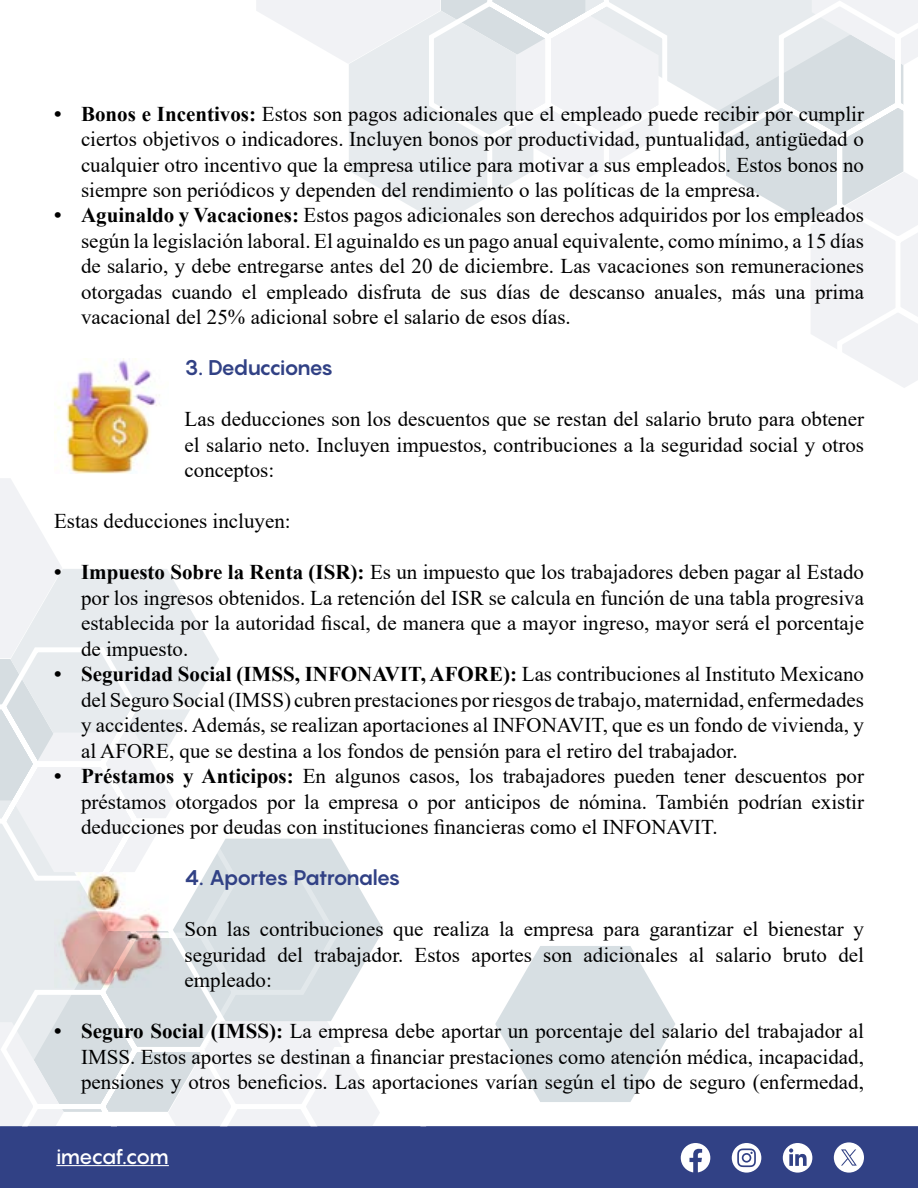
<style>
.page{position:relative;width:918px;height:1188px;background:#fff}
.page>*{position:absolute;margin:0;border:0;box-sizing:border-box;transform-origin:0 0}
.t1{font:21px/25.5px "Times New Roman";color:#000;text-align:justify}
.t2{font:700 21px "Pangram";letter-spacing:-.08em;color:#314185}
.t3{font:500 21px "Pangram";letter-spacing:-.075em;color:#fff}
.s1{font-weight:700}
</style>
<div class="page">
<svg style="left:256px;top:0;width:169px;height:214px"></svg>
<svg style="left:425px;top:0;width:493px;height:388px"></svg>
<div style="left:0;top:1126px;width:918px;height:62px;background:#314185;border:2px solid #314185"></div>
<svg style="left:917px;top:1126px;width:1px;height:62px"></svg>
<hr style="left:56px;top:1165px;width:113px;height:1px;background:#fff">
<svg style="left:681px;top:1143px;width:29px;height:29px"></svg>
<svg style="left:732px;top:1143px;width:29px;height:30px"></svg>
<svg style="left:783px;top:1143px;width:29px;height:30px"></svg>
<svg style="left:834px;top:1142px;width:30px;height:31px"></svg>
<svg style="left:495px;top:946px;width:180px;height:156px"></svg>
<svg style="left:0;top:478px;width:210px;height:165px"></svg>
<svg style="left:0;top:643px;width:384px;height:483px"></svg>
<img style="left:54px;top:358px;width:106px;height:115px">
<img style="left:54px;top:873px;width:115px;height:114px">
<p class="t1" style="left:81px;top:100px;width:785px;text-indent:-27px"><span class="s1">• Bonos e Incentivos:</span> Estos son pagos adicionales que el empleado puede recibir por cumplir ciertos objetivos o indicadores. Incluyen bonos por productividad, puntualidad, antigüedad o cualquier otro incentivo que la empresa utilice para motivar a sus empleados. Estos bonos no siempre son periódicos y dependen del rendimiento o las políticas de la empresa.</p>
<p class="t1" style="left:81px;top:202px;width:785px;text-indent:-27px"><span class="s1">• Aguinaldo y Vacaciones:</span> Estos pagos adicionales son derechos adquiridos por los empleados según la legislación laboral. El aguinaldo es un pago anual equivalente, como mínimo, a 15 días de salario, y debe entregarse antes del 20 de diciembre. Las vacaciones son remuneraciones otorgadas cuando el empleado disfruta de sus días de descanso anuales, más una prima vacacional del 25% adicional sobre el salario de esos días.</p>
<p class="t2" style="left:185px;top:354px;width:150px">3. Deducciones</p>
<p class="t1" style="left:185px;top:406px;width:681px">Las deducciones son los descuentos que se restan del salario bruto para obtener el salario neto. Incluyen impuestos, contribuciones a la seguridad social y otros conceptos:</p>
<p class="t1" style="left:54px;top:508px;width:238px">Estas deducciones incluyen:</p>
<p class="t1" style="left:81px;top:559px;width:785px;text-indent:-27px"><span class="s1">• Impuesto Sobre la Renta (ISR):</span> Es un impuesto que los trabajadores deben pagar al Estado por los ingresos obtenidos. La retención del ISR se calcula en función de una tabla progresiva establecida por la autoridad fiscal, de manera que a mayor ingreso, mayor será el porcentaje de impuesto.</p>
<p class="t1" style="left:81px;top:661px;width:785px;text-indent:-27px"><span class="s1">• Seguridad Social (IMSS, INFONAVIT, AFORE):</span> Las contribuciones al Instituto Mexicano del Seguro Social (IMSS) cubren prestaciones por riesgos de trabajo, maternidad, enfermedades y accidentes. Además, se realizan aportaciones al INFONAVIT, que es un fondo de vivienda, y al AFORE, que se destina a los fondos de pensión para el retiro del trabajador.</p>
<p class="t1" style="left:81px;top:763px;width:785px;text-indent:-27px"><span class="s1">• Préstamos y Anticipos:</span> En algunos casos, los trabajadores pueden tener descuentos por préstamos otorgados por la empresa o por anticipos de nómina. También podrían existir deducciones por deudas con instituciones financieras como el INFONAVIT.</p>
<p class="t2" style="left:185px;top:864px;width:218px">4. Aportes Patronales</p>
<p class="t1" style="left:185px;top:916px;width:681px">Son las contribuciones que realiza la empresa para garantizar el bienestar y seguridad del trabajador. Estos aportes son adicionales al salario bruto del empleado:</p>
<p class="t1" style="left:81px;top:1018px;width:785px;text-indent:-27px"><span class="s1">• Seguro Social (IMSS):</span> La empresa debe aportar un porcentaje del salario del trabajador al IMSS. Estos aportes se destinan a financiar prestaciones como atención médica, incapacidad, pensiones y otros beneficios. Las aportaciones varían según el tipo de seguro (enfermedad,</p>
<p class="t3" style="left:56px;top:1142px;width:114px">imecaf.com</p>
</div>
